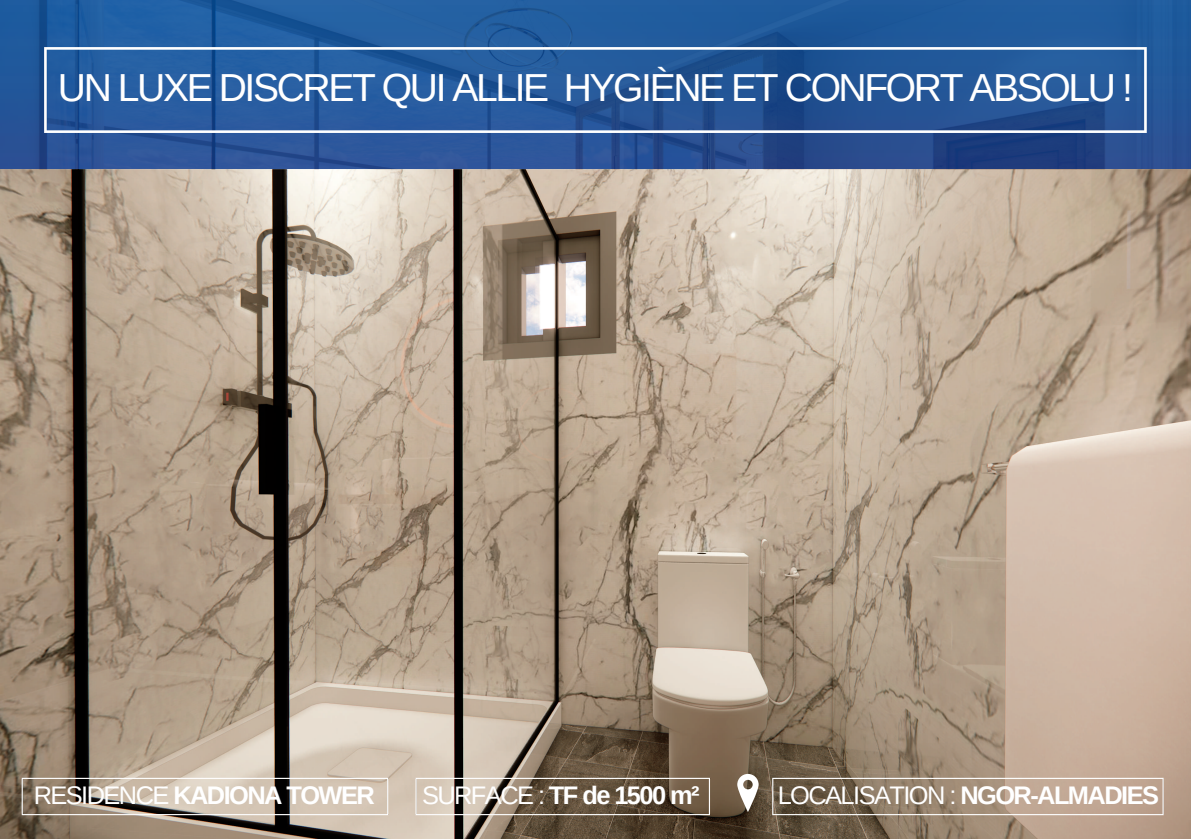
<style>
.page{position:relative;width:1191px;height:839px;background:#fff}
.page>*{position:absolute;margin:0;border:0;box-sizing:border-box;transform-origin:0 0}
.t1{font:39.1px "Arimo";letter-spacing:-.06em;color:#fff}
.t2{font:700 25.45px "Arimo";letter-spacing:-.06em;color:#fff}
.t3{font:25.45px "Arimo";letter-spacing:-.06em;color:#fff}
.s1{font-weight:400}
.s2{font-weight:700}
</style>
<div class="page">
<img style="left:0;top:0;width:1190px;height:839px">
<hr style="left:22px;top:779px;width:1px;height:35px;background:#fff">
<hr style="left:387px;top:779px;width:1px;height:35px;background:#fff">
<hr style="left:22px;top:778px;width:366px;height:1px;background:#fff">
<hr style="left:22px;top:814px;width:366px;height:1px;background:#fff">
<hr style="left:772px;top:779px;width:1px;height:35px;background:#fff">
<hr style="left:1162px;top:779px;width:1px;height:35px;background:#fff">
<hr style="left:772px;top:778px;width:391px;height:1px;background:#fff">
<hr style="left:772px;top:814px;width:391px;height:1px;background:#fff">
<svg style="left:737px;top:774px;width:21px;height:38px"></svg>
<hr style="left:415px;top:779px;width:1px;height:35px;background:#fff">
<hr style="left:709px;top:779px;width:1px;height:35px;background:#fff">
<hr style="left:415px;top:778px;width:295px;height:1px;background:#fff">
<hr style="left:415px;top:814px;width:295px;height:1px;background:#fff">
<hr style="left:44px;top:50px;width:3px;height:80px;background:#fff">
<hr style="left:1144px;top:50px;width:2px;height:80px;background:#fff">
<hr style="left:44px;top:47px;width:1102px;height:3px;background:#fff">
<hr style="left:44px;top:130px;width:1102px;height:3px;background:#fff">
<p class="t1" style="left:58px;top:66px;width:1076px">UN LUXE DISCRET QUI ALLIE HYGIÈNE ET CONFORT ABSOLU !</p>
<p class="t2" style="left:34px;top:781px;width:342px"><span class="s1">RESIDENCE</span> KADIONA TOWER</p>
<p class="t2" style="left:422px;top:781px;width:279px"><span class="s1">SURFACE :</span> TF de 1500 m²</p>
<p class="t3" style="left:777px;top:781px;width:383px">LOCALISATION : <span class="s2">NGOR-ALMADIES</span></p>
</div>
